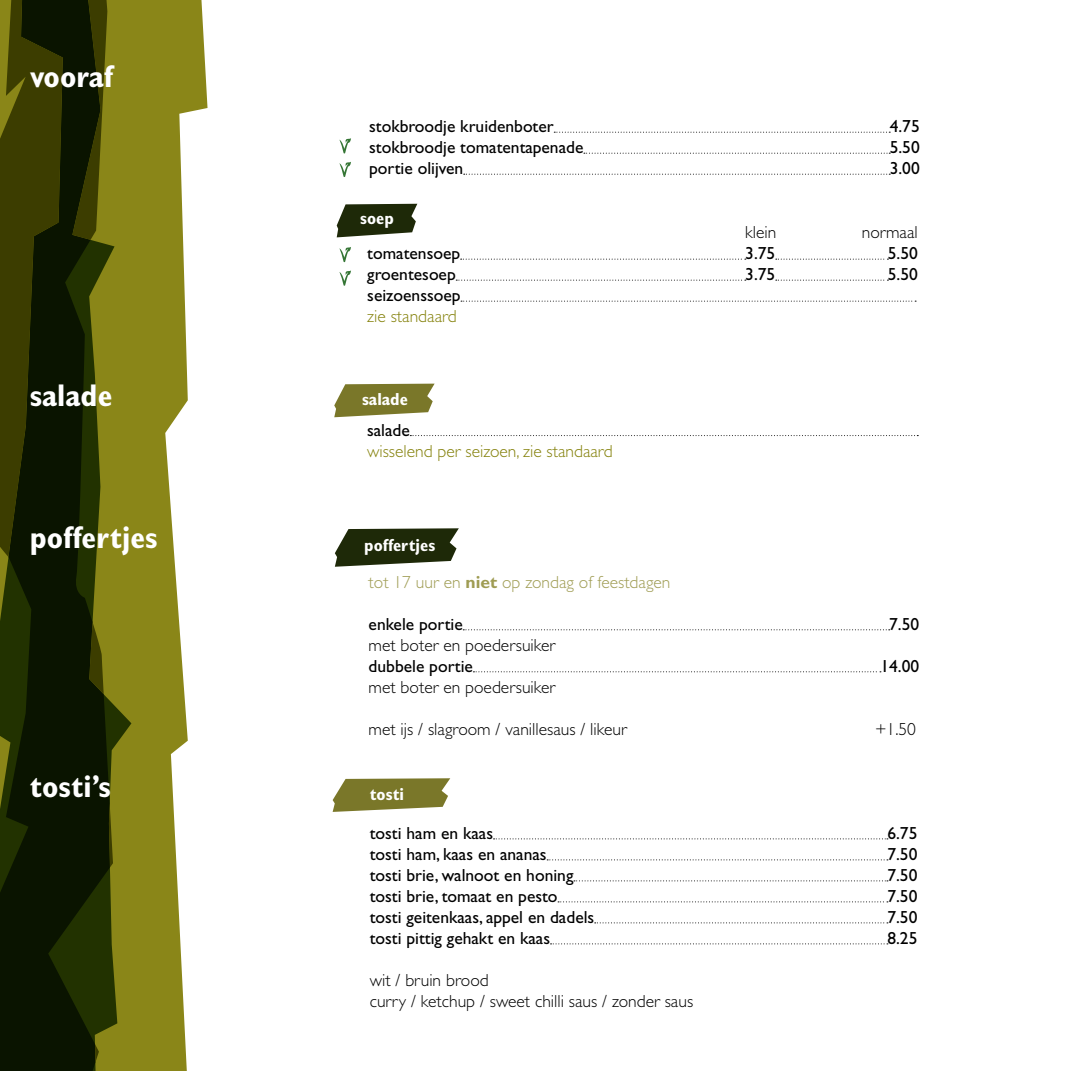
<style>
.page{position:relative;width:1071px;height:1071px;background:#fff}
.page>*{position:absolute;margin:0;border:0;box-sizing:border-box;transform-origin:0 0}
.t1{font:700 condensed 31.5px "Gill Sans";color:#fff}
.t2{font:17.5px "Gill Sans";color:#000}
.t3{font:300 17.5px/21px "Gill Sans";color:#000}
.t4{font:300 17.5px "Gill Sans";color:#84810b}
.t5{font:300 17.5px "Gill Sans";color:#9f9c53}
.t6{font:700 condensed 17.5px "Gill Sans";color:#fff}
.s1{font-weight:700}
</style>
<div class="page">
<svg style="left:335px;top:528px;width:124px;height:39px;background:#454e33"></svg>
<svg style="left:333px;top:778px;width:117px;height:34px;background:#908d4c"></svg>
<svg style="left:113px;top:0;width:95px;height:1071px;fill:#8a8618"></svg>
<div style="left:0;top:975px;width:40px;height:96px;background:#0a1400"></div>
<svg style="left:0;top:0;width:40px;height:975px;background:#282e01"></svg>
<svg style="left:40px;top:0;width:73px;height:1071px;background:#242d03"></svg>
<svg style="left:554px;top:132px;width:336px;height:1px"></svg>
<svg style="left:584px;top:153px;width:306px;height:1px"></svg>
<svg style="left:464px;top:174px;width:426px;height:1px"></svg>
<svg style="left:337px;top:204px;width:80px;height:33px;background:#3d472a"></svg>
<svg style="left:461px;top:259px;width:285px;height:1px"></svg>
<svg style="left:776px;top:259px;width:112px;height:1px"></svg>
<svg style="left:456px;top:280px;width:290px;height:1px"></svg>
<svg style="left:776px;top:280px;width:112px;height:1px"></svg>
<svg style="left:461px;top:301px;width:455px;height:1px"></svg>
<svg style="left:334px;top:384px;width:101px;height:33px;background:#8e8c4a"></svg>
<svg style="left:410px;top:435px;width:508px;height:1px"></svg>
<svg style="left:494px;top:838px;width:394px;height:1px"></svg>
<svg style="left:547px;top:859px;width:341px;height:1px"></svg>
<svg style="left:574px;top:880px;width:314px;height:1px"></svg>
<svg style="left:558px;top:901px;width:330px;height:1px"></svg>
<svg style="left:595px;top:922px;width:293px;height:1px"></svg>
<svg style="left:551px;top:943px;width:337px;height:1px"></svg>
<svg style="left:463px;top:629px;width:427px;height:1px"></svg>
<svg style="left:473px;top:671px;width:408px;height:1px"></svg>
<svg style="left:339px;top:138px;width:12px;height:16px"></svg>
<svg style="left:339px;top:247px;width:12px;height:16px"></svg>
<svg style="left:339px;top:162px;width:12px;height:15px"></svg>
<svg style="left:339px;top:270px;width:12px;height:16px"></svg>
<h1 class="t1" style="left:30px;top:57px;width:85px">vooraf</h1>
<h1 class="t1" style="left:30px;top:376px;width:84px">salade</h1>
<h1 class="t1" style="left:30px;top:519px;width:129px">poffertjes</h1>
<h1 class="t1" style="left:30px;top:768px;width:83px">tosti’s</h1>
<p class="t2" style="left:369px;top:116px;width:186px">stokbroodje kruidenboter</p>
<p class="t2" style="left:890px;top:116px;width:32px">4.75</p>
<p class="t2" style="left:369px;top:137px;width:216px">stokbroodje tomatentapenade</p>
<p class="t2" style="left:890px;top:137px;width:32px">5.50</p>
<p class="t2" style="left:369px;top:158px;width:96px">portie olijven</p>
<p class="t2" style="left:890px;top:158px;width:32px">3.00</p>
<p class="t6" style="left:360px;top:208px;width:35px">soep</p>
<p class="t3" style="left:745px;top:222px;width:33px">klein</p>
<p class="t3" style="left:862px;top:222px;width:58px">normaal</p>
<p class="t2" style="left:367px;top:243px;width:94px">tomatensoep</p>
<p class="t2" style="left:745px;top:243px;width:32px">3.75</p>
<p class="t2" style="left:888px;top:243px;width:32px">5.50</p>
<p class="t2" style="left:367px;top:264px;width:90px">groentesoep</p>
<p class="t2" style="left:745px;top:264px;width:32px">3.75</p>
<p class="t2" style="left:888px;top:264px;width:32px">5.50</p>
<p class="t2" style="left:367px;top:285px;width:95px">seizoenssoep</p>
<p class="t4" style="left:367px;top:306px;width:91px">zie standaard</p>
<p class="t6" style="left:362px;top:389px;width:47px">salade</p>
<p class="t2" style="left:367px;top:420px;width:44px">salade</p>
<p class="t4" style="left:367px;top:441px;width:247px">wisselend per seizoen, zie standaard</p>
<p class="t6" style="left:364px;top:535px;width:73px">poffertjes</p>
<p class="t5" style="left:369px;top:572px;width:303px">tot 17 uur en <span class="s1">niet</span> op zondag of feestdagen</p>
<p class="t2" style="left:369px;top:614px;width:96px">enkele portie</p>
<p class="t2" style="left:889px;top:614px;width:32px">7.50</p>
<p class="t3" style="left:369px;top:635px;width:188px">met boter en poedersuiker</p>
<p class="t2" style="left:369px;top:656px;width:106px">dubbele portie</p>
<p class="t2" style="left:880px;top:656px;width:40px">14.00</p>
<p class="t3" style="left:369px;top:677px;width:188px">met boter en poedersuiker</p>
<p class="t3" style="left:369px;top:719px;width:260px">met ijs / slagroom / vanillesaus / likeur</p>
<p class="t3" style="left:875px;top:719px;width:42px">+1.50</p>
<p class="t6" style="left:370px;top:784px;width:36px">tosti</p>
<p class="t2" style="left:370px;top:823px;width:125px">tosti ham en kaas</p>
<p class="t2" style="left:887px;top:823px;width:32px">6.75</p>
<p class="t2" style="left:370px;top:844px;width:178px">tosti ham, kaas en ananas</p>
<p class="t2" style="left:887px;top:844px;width:32px">7.50</p>
<p class="t2" style="left:370px;top:865px;width:205px">tosti brie, walnoot en honing</p>
<p class="t2" style="left:887px;top:865px;width:32px">7.50</p>
<p class="t2" style="left:370px;top:886px;width:189px">tosti brie, tomaat en pesto</p>
<p class="t2" style="left:887px;top:886px;width:32px">7.50</p>
<p class="t2" style="left:370px;top:907px;width:226px">tosti geitenkaas, appel en dadels</p>
<p class="t2" style="left:887px;top:907px;width:32px">7.50</p>
<p class="t2" style="left:370px;top:928px;width:182px">tosti pittig gehakt en kaas</p>
<p class="t2" style="left:887px;top:928px;width:32px">8.25</p>
<p class="t3" style="left:370px;top:970px;width:325px">wit / bruin brood<br>curry / ketchup / sweet chilli saus / zonder saus</p>
</div>
